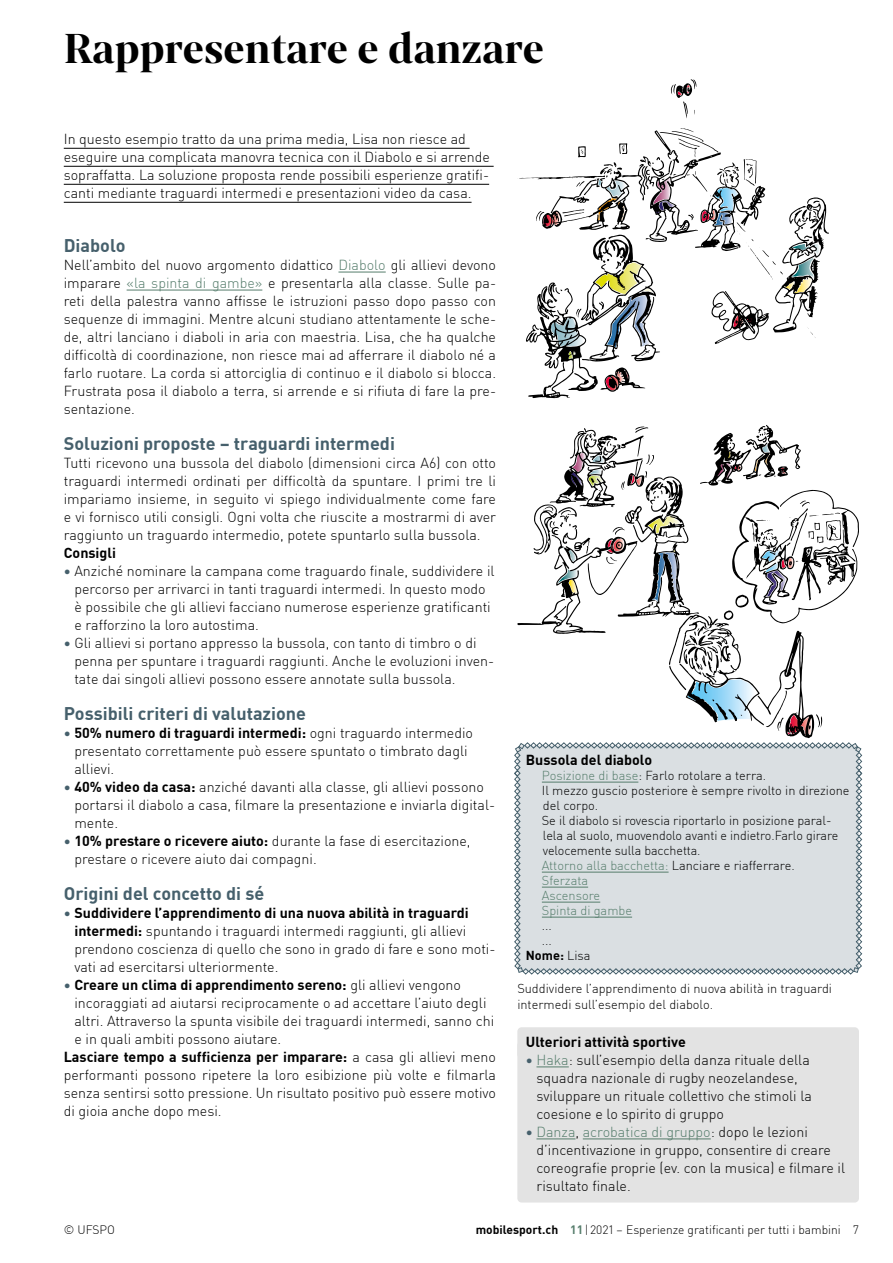
<style>
.page{position:relative;width:893px;height:1263px;background:#fff}
.page>*{position:absolute;margin:0;border:0;box-sizing:border-box;transform-origin:0 0}
.h_Titel{font:700 45px "Mixta Pro";color:#000}
.h_Untertitel{font:700 18px "DINOT";color:#46606c}
.p_Fliesstext{font:300 14.25px/18px "DINOT";color:#000}
.li_Tipp{font:300 14.25px/18px "DINOT";color:#000}
.h_h5{font:300 14.25px/18px "DINOT";color:#000}
.h_Untertitel_Tipp{font:700 14.25px "DINOT";color:#000}
.h_Untertitel_Box{font:700 14.25px "DINOT";color:#000}
.h_Rubrik{font:700 14.25px "DINOT";color:#000}
.li_Box{font:300 12.75px/15px "DINOT";letter-spacing:-.005em;color:#000}
.p_Legende{font:300 12.75px/16.5px "DINOT";color:#000}
.li_Box-2{font:300 12.75px "DINOT";color:#567d6c}
.p_Fliesstext_Box{font:700 12.75px "DINOT";color:#000}
.t1{font:300 12px "DINOT";color:#000}
.s1{color:#567d6c}
.s2{font-weight:700;color:#46606c}
.s3{font-weight:700}
.s4{color:#000}
.s5{font-weight:300}
.s6{font-weight:700;color:#567d6c}
</style>
<div class="page">
<hr style="left:64px;top:148px;width:406px;height:1px;background:#000">
<hr style="left:64px;top:166px;width:430px;height:1px;background:#000">
<hr style="left:64px;top:184px;width:425px;height:1px;background:#000">
<hr style="left:64px;top:202px;width:408px;height:1px;background:#000">
<hr style="left:338px;top:272px;width:48px;height:1px;background:#567d6c">
<hr style="left:127px;top:290px;width:135px;height:1px;background:#567d6c">
<svg style="left:671px;top:79px;width:25px;height:40px"></svg>
<svg style="left:519px;top:128px;width:310px;height:270px"></svg>
<svg style="left:514px;top:425px;width:348px;height:550px"></svg>
<div style="left:517px;top:1027px;width:342px;height:31px;background:#e3e3e3;border-radius:4px"></div>
<div style="left:517px;top:1041px;width:342px;height:161px;background:#e3e3e3;border-radius:4px"></div>
<hr style="left:536px;top:1067px;width:33px;height:1px;background:#567d6c">
<hr style="left:536px;top:1139px;width:39px;height:1px;background:#567d6c">
<hr style="left:583px;top:1139px;width:128px;height:1px;background:#567d6c">
<p class="h_Titel" style="left:64px;top:22px;width:482px">Rappresentare e danzare</p>
<p class="h_h5" style="left:64px;top:128px;width:428px">In questo esempio tratto da una prima media, Lisa non riesce ad eseguire una complicata manovra tecnica con il Diabolo e si arrende sopraffatta. La soluzione proposta rende possibili esperienze gratifi&shy;canti mediante traguardi intermedi e presentazioni video da casa.</p>
<h2 class="h_Untertitel" style="left:64px;top:231px;width:63px">Diabolo</h2>
<p class="p_Fliesstext" style="left:64px;top:254px;width:434px;text-align:justify">Nell’ambito del nuovo argomento didattico <span class="s1">Diabolo</span> gli allievi devono imparare <span class="s1">«la spinta di gambe»</span> e presentarla alla classe. Sulle pa&shy;reti della palestra vanno affisse le istruzioni passo dopo passo con sequenze di immagini. Mentre alcuni studiano attentamente le sche&shy;de, altri lanciano i diaboli in aria con maestria. Lisa, che ha qualche difficoltà di coordinazione, non riesce mai ad afferrare il diabolo né a farlo ruotare. La corda si attorciglia di continuo e il diabolo si blocca.<br>Frustrata posa il diabolo a terra, si arrende e si rifiuta di fare la pre&shy;sentazione.</p>
<h2 class="h_Untertitel" style="left:64px;top:429px;width:333px">Soluzioni proposte – traguardi intermedi</h2>
<p class="p_Fliesstext" style="left:64px;top:452px;width:434px;text-align:justify">Tutti ricevono una bussola del diabolo (dimensioni circa A6) con otto traguardi intermedi ordinati per difficoltà da spuntare. I primi tre li impariamo insieme, in seguito vi spiego individualmente come fare e vi fornisco utili consigli. Ogni volta che riuscite a mostrarmi di aver raggiunto un traguardo intermedio, potete spuntarlo sulla bussola.</p>
<p class="h_Rubrik" style="left:64px;top:541px;width:54px">Consigli</p>
<p class="p_Fliesstext" style="left:74px;top:560px;width:422px;text-indent:-11px"><span class="s2">•</span> Anziché nominare la campana come traguardo finale, suddividere il percorso per arrivarci in tanti traguardi intermedi. In questo modo è possibile che gli allievi facciano numerose esperienze gratificanti e rafforzino la loro autostima.</p>
<p class="p_Fliesstext" style="left:74px;top:632px;width:421px;text-indent:-11px"><span class="s2">•</span> Gli allievi si portano appresso la bussola, con tanto di timbro o di penna per spuntare i traguardi raggiunti. Anche le evoluzioni inven&shy;tate dai singoli allievi possono essere annotate sulla bussola.</p>
<h2 class="h_Untertitel" style="left:64px;top:699px;width:244px">Possibili criteri di valutazione</h2>
<p class="p_Fliesstext" style="left:74px;top:722px;width:400px;text-indent:-11px"><span class="s2">•</span> <span class="s3">50% numero di traguardi intermedi:</span> ogni traguardo intermedio presentato correttamente può essere spuntato o timbrato dagli allievi.</p>
<p class="p_Fliesstext" style="left:74px;top:776px;width:422px;text-indent:-11px"><span class="s2">•</span> <span class="s3">40% video da casa:</span> anziché davanti alla classe, gli allievi possono portarsi il diabolo a casa, filmare la presentazione e inviarla digital&shy;mente.</p>
<p class="p_Fliesstext" style="left:74px;top:830px;width:398px;text-indent:-11px"><span class="s2">•</span> <span class="s3">10% prestare o ricevere aiuto:</span> durante la fase di esercitazione, prestare o ricevere aiuto dai compagni.</p>
<h2 class="h_Untertitel" style="left:64px;top:879px;width:202px">Origini del concetto di sé</h2>
<p class="p_Fliesstext" style="left:74px;top:902px;width:423px;text-indent:-11px"><span class="s2">•</span> <span class="s3">Suddividere l’apprendimento di una nuova abilità in traguardi intermedi:</span> spuntando i traguardi intermedi raggiunti, gli allievi prendono coscienza di quello che sono in grado di fare e sono moti&shy;vati ad esercitarsi ulteriormente.</p>
<p class="p_Fliesstext" style="left:74px;top:974px;width:421px;text-indent:-11px"><span class="s2">•</span> <span class="s3">Creare un clima di apprendimento sereno:</span> gli allievi vengono incoraggiati ad aiutarsi reciprocamente o ad accettare l’aiuto degli altri. Attraverso la spunta visibile dei traguardi intermedi, sanno chi e in quali ambiti possono aiutare.</p>
<p class="p_Fliesstext" style="left:64px;top:1046px;width:434px;text-align:justify"><span class="s3">Lasciare tempo a sufficienza per imparare:</span> a casa gli allievi meno performanti possono ripetere la loro esibizione più volte e filmarla senza sentirsi sotto pressione. Un risultato positivo può essere motivo di gioia anche dopo mesi.</p>
<h2 class="h_Untertitel_Box" style="left:526px;top:748px;width:128px">Bussola del diabolo</h2>
<p class="li_Box" style="left:542px;top:767px;width:226px"><span class="s1">Posizione di base</span>: Farlo rotolare a terra.</p>
<p class="li_Box" style="left:542px;top:782px;width:309px">Il mezzo guscio posteriore è sempre rivolto in direzione del corpo.</p>
<p class="li_Box" style="left:542px;top:812px;width:298px">Se il diabolo si rovescia riportarlo in posizione paral&shy;lela al suolo, muovendolo avanti e indietro.Farlo girare velocemente sulla bacchetta.</p>
<p class="li_Box-2" style="left:542px;top:856px;width:254px">Attorno alla bacchetta: <span class="s4">Lanciare e riafferrare.</span></p>
<p class="li_Box-2" style="left:542px;top:871px;width:48px">Sferzata</p>
<p class="li_Box-2" style="left:542px;top:886px;width:60px">Ascensore</p>
<p class="li_Box-2" style="left:542px;top:901px;width:92px">Spinta di gambe</p>
<p class="li_Box" style="left:542px;top:917px;width:12px">...</p>
<p class="li_Box" style="left:542px;top:932px;width:12px">...</p>
<p class="p_Fliesstext_Box" style="left:526px;top:945px;width:66px">Nome: <span class="s5">Lisa</span></p>
<p class="p_Legende" style="left:517px;top:979px;width:316px">Suddividere l’apprendimento di nuova abilità in traguardi intermedi sull’esempio del diabolo.</p>
<h2 class="h_Untertitel_Tipp" style="left:526px;top:1030px;width:162px">Ulteriori attività sportive</h2>
<p class="li_Tipp" style="left:536px;top:1049px;width:277px;text-indent:-11px"><span class="s2">•</span> <span class="s1">Haka</span>: sull’esempio della danza rituale della squadra nazionale di rugby neozelandese, sviluppare un rituale collettivo che stimoli la coesione e lo spirito di gruppo</p>
<p class="li_Tipp" style="left:536px;top:1121px;width:310px;text-indent:-11px"><span class="s2">•</span> <span class="s1">Danza</span>, <span class="s1">acrobatica di gruppo</span>: dopo le lezioni d’incentivazione in gruppo, consentire di creare coreografie proprie (ev. con la musica) e filmare il risultato finale.</p>
<p class="t1" style="left:64px;top:1220px;width:53px">© UFSPO</p>
<p class="t1" style="left:476px;top:1220px;width:385px"><span class="s3">mobilesport.ch</span> <span class="s6">11</span>|2021 – Esperienze gratificanti per tutti i bambini 7</p>
</div>
